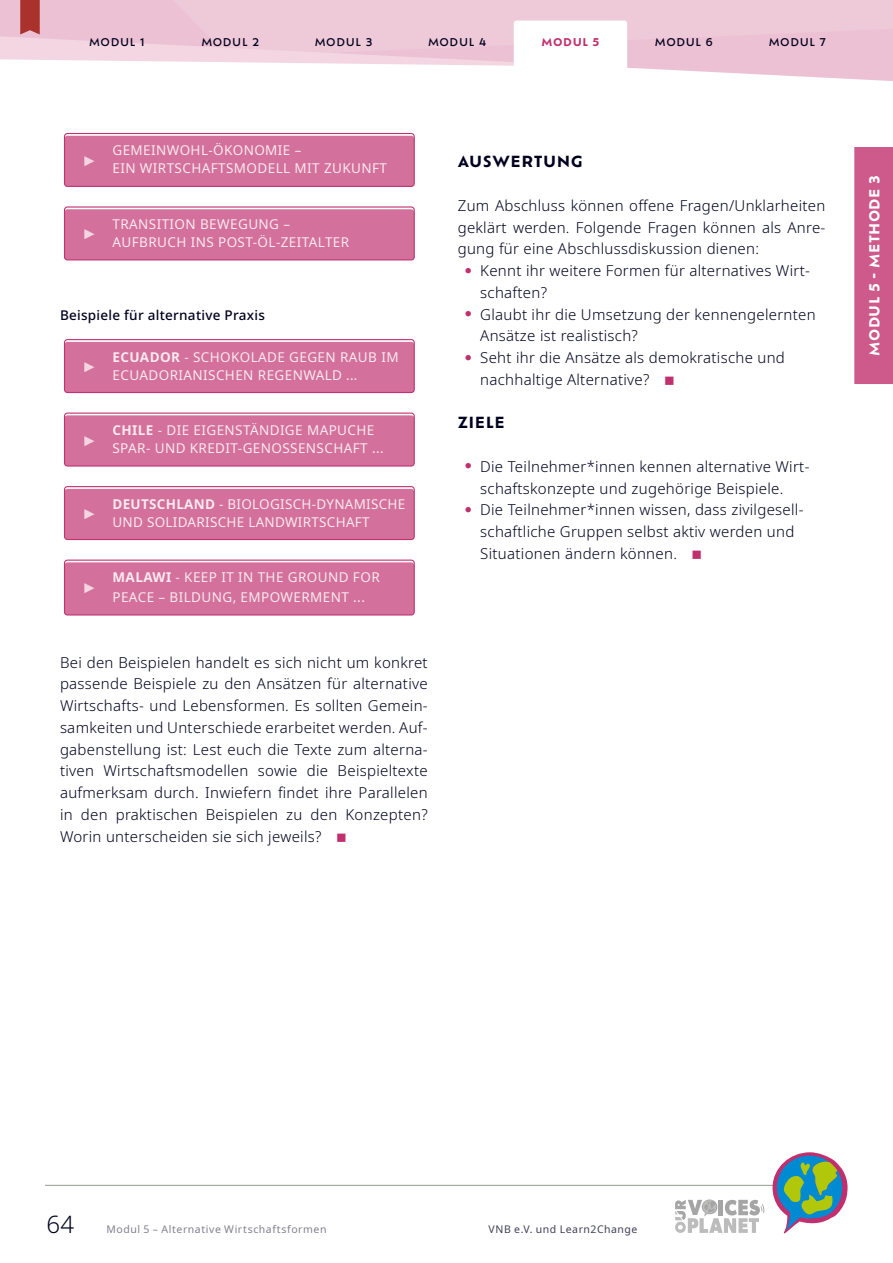
<style>
.page{position:relative;width:893px;height:1263px;background:#fff}
.page>*{position:absolute;margin:0;border:0;box-sizing:border-box;transform-origin:0 0}
.t1{font:300 24px "Noto Sans";color:#00001e}
.Brot_nicht_eingerück{font:300 15px/21.8px "Noto Sans";letter-spacing:.02em;color:#00001e}
.Überschrift_H3{font:700 15px "Ofelia Text";letter-spacing:.035em;color:#00001e}
.t2{font:14.25px "Arial";color:#f3d6e2}
.t3{font:13.5px/18px "Noto Sans";letter-spacing:.03em;color:#f9ebf1}
.Brot_nicht_eingerück-2{font:500 13.5px "Noto Sans";letter-spacing:.02em;color:#00001e}
.t4{font:700 13.5px "Ofelia Text";letter-spacing:.03em;color:#fff}
.t5{font:500 10.5px "Ofelia Text";letter-spacing:.06em;color:#00001e}
.t6{font:10.5px "Noto Sans";letter-spacing:.055em;color:#80808f}
.t7{font:10.5px "Noto Sans";letter-spacing:.05em;color:#404056}
.t8{font:700 10.5px "Ofelia Text";letter-spacing:.06em;color:#c0306e}
.s1{font-weight:700}
.s2{color:#c0306e}
.s3{font-family:"Ofelia Text";font-weight:700;font-size:24px;color:#c0306e}
</style>
<div class="page">
<hr style="left:45px;top:1185px;width:780px;height:1px;background:#949d8c">
<svg style="left:675px;top:1199px;width:89px;height:34px"></svg>
<svg style="left:772px;top:1152px;width:75px;height:81px"></svg>
<div style="left:64px;top:136px;width:350px;height:50px;background:#d3709b;border-radius:3px"></div>
<div style="left:64px;top:133px;width:351px;height:54px;border:1px solid #c03370;border-radius:3px"></div>
<div style="left:64px;top:209px;width:350px;height:51px;background:#d3709b;border-radius:3px"></div>
<div style="left:64px;top:206px;width:351px;height:54px;border:1px solid #c03370;border-radius:3px"></div>
<div style="left:64px;top:342px;width:350px;height:50px;background:#d3709b;border-radius:3px"></div>
<div style="left:64px;top:339px;width:351px;height:54px;border:1px solid #c03370;border-radius:3px"></div>
<div style="left:64px;top:415px;width:350px;height:51px;background:#d3709b;border-radius:3px"></div>
<div style="left:64px;top:413px;width:351px;height:54px;border:1px solid #c03370;border-radius:3px"></div>
<div style="left:64px;top:489px;width:350px;height:50px;background:#d3709b;border-radius:3px"></div>
<div style="left:64px;top:486px;width:351px;height:54px;border:1px solid #c03370;border-radius:3px"></div>
<div style="left:64px;top:562px;width:350px;height:53px;background:#d3709b;border-radius:3px"></div>
<div style="left:64px;top:560px;width:351px;height:55px;border:1px solid #c03370;border-radius:3px"></div>
<div style="left:854px;top:147px;width:39px;height:237px;background:#cd5a8b"></div>
<svg style="left:0;top:0;width:893px;height:81px"></svg>
<div style="left:124px;top:0;width:769px;height:57px;background:#eec9d8"></div>
<svg style="left:20px;top:0;width:20px;height:35px"></svg>
<div style="left:514px;top:20px;width:113px;height:74px;background:#fff;border-radius:3px"></div>
<p class="t5" style="left:89px;top:35px;width:57px">MODUL 1</p>
<p class="t5" style="left:201px;top:35px;width:59px">MODUL 2</p>
<p class="t5" style="left:315px;top:35px;width:59px">MODUL 3</p>
<p class="t5" style="left:428px;top:35px;width:60px">MODUL 4</p>
<p class="t8" style="left:541px;top:35px;width:60px">MODUL 5</p>
<p class="t5" style="left:655px;top:35px;width:60px">MODUL 6</p>
<p class="t5" style="left:769px;top:35px;width:59px">MODUL 7</p>
<p class="t2" style="left:82px;top:151px;width:16px">►</p>
<p class="t3" style="left:112px;top:142px;width:276px">GEMEINWOHL-ÖKONOMIE –<br>EIN WIRTSCHAFTSMODELL MIT ZUKUNFT</p>
<p class="t2" style="left:82px;top:225px;width:16px">►</p>
<p class="t3" style="left:112px;top:215px;width:238px">TRANSITION BEWEGUNG –<br>AUFBRUCH INS POST-ÖL-ZEITALTER</p>
<p class="Brot_nicht_eingerück-2" style="left:60px;top:305px;width:206px">Beispiele für alternative Praxis</p>
<p class="t2" style="left:82px;top:357px;width:16px">►</p>
<p class="t3" style="left:112px;top:348px;width:288px"><span class="s1">ECUADOR</span> - SCHOKOLADE GEGEN RAUB IM<br>ECUADORIANISCHEN REGENWALD ...</p>
<p class="t2" style="left:82px;top:431px;width:16px">►</p>
<p class="t3" style="left:112px;top:421px;width:273px"><span class="s1">CHILE</span> - DIE EIGENSTÄNDIGE MAPUCHE<br>SPAR- UND KREDIT-GENOSSENSCHAFT ...</p>
<p class="t2" style="left:82px;top:504px;width:16px">►</p>
<p class="t3" style="left:112px;top:495px;width:294px"><span class="s1">DEUTSCHLAND</span> - BIOLOGISCH-DYNAMISCHE<br>UND SOLIDARISCHE LANDWIRTSCHAFT</p>
<p class="t2" style="left:82px;top:578px;width:16px">►</p>
<p class="t3" style="left:112px;top:568px;width:269px;line-height:19.5px"><span class="s1">MALAWI</span> - KEEP IT IN THE GROUND FOR<br>PEACE – BILDUNG, EMPOWERMENT ...</p>
<p class="Brot_nicht_eingerück" style="left:60px;top:652px;width:369px;text-align:justify">Bei den Beispielen handelt es sich nicht um konkret passende Beispiele zu den Ansätzen für alternative Wirtschafts- und Lebensformen. Es sollten Gemein&shy;samkeiten und Unterschiede erarbeitet werden. Auf&shy;gabenstellung ist: Lest euch die Texte zum alterna&shy;tiven Wirtschaftsmodellen sowie die Beispieltexte aufmerksam durch. Inwiefern findet ihre Parallelen in den praktischen Beispielen zu den Konzepten?<br>Worin unterscheiden sie sich jeweils? <span class="s2">■</span></p>
<p class="Überschrift_H3" style="left:458px;top:150px;width:127px">AUSWERTUNG</p>
<p class="Brot_nicht_eingerück" style="left:458px;top:195px;width:369px;text-align:justify">Zum Abschluss können offene Fragen/Unklarheiten geklärt werden. Folgende Fragen können als Anre&shy;gung für eine Abschlussdiskussion dienen:</p>
<p class="Brot_nicht_eingerück" style="left:480px;top:260px;width:331px;text-indent:-16px"><span class="s3">•</span> Kennt ihr weitere Formen für alternatives Wirt&shy;schaften?</p>
<p class="Brot_nicht_eingerück" style="left:480px;top:304px;width:337px;text-indent:-16px"><span class="s3">•</span> Glaubt ihr die Umsetzung der kennengelernten<br>Ansätze ist realistisch?</p>
<p class="Brot_nicht_eingerück" style="left:480px;top:347px;width:306px;text-indent:-16px"><span class="s3">•</span> Seht ihr die Ansätze als demokratische und nachhaltige Alternative? <span class="s2">■</span></p>
<p class="Überschrift_H3" style="left:458px;top:411px;width:48px">ZIELE</p>
<p class="Brot_nicht_eingerück" style="left:480px;top:456px;width:331px;text-indent:-16px"><span class="s3">•</span> Die Teilnehmer*innen kennen alternative Wirt&shy;schaftskonzepte und zugehörige Beispiele.</p>
<p class="Brot_nicht_eingerück" style="left:480px;top:499px;width:325px;text-indent:-16px"><span class="s3">•</span> Die Teilnehmer*innen wissen, dass zivilgesell&shy;schaftliche Gruppen selbst aktiv werden und<br>Situationen ändern können. <span class="s2">■</span></p>
<p class="t4" style="left:864px;top:355px;width:181px;rotate:-90deg">MODUL 5 - Methode 3</p>
<h1 class="t1" style="left:47px;top:1207px;width:29px">64</h1>
<p class="t6" style="left:106px;top:1222px;width:222px">Modul 5 – Alternative Wirtschaftsformen</p>
<p class="t7" style="left:489px;top:1222px;width:150px">VNB e.V. und Learn2Change</p>
</div>
